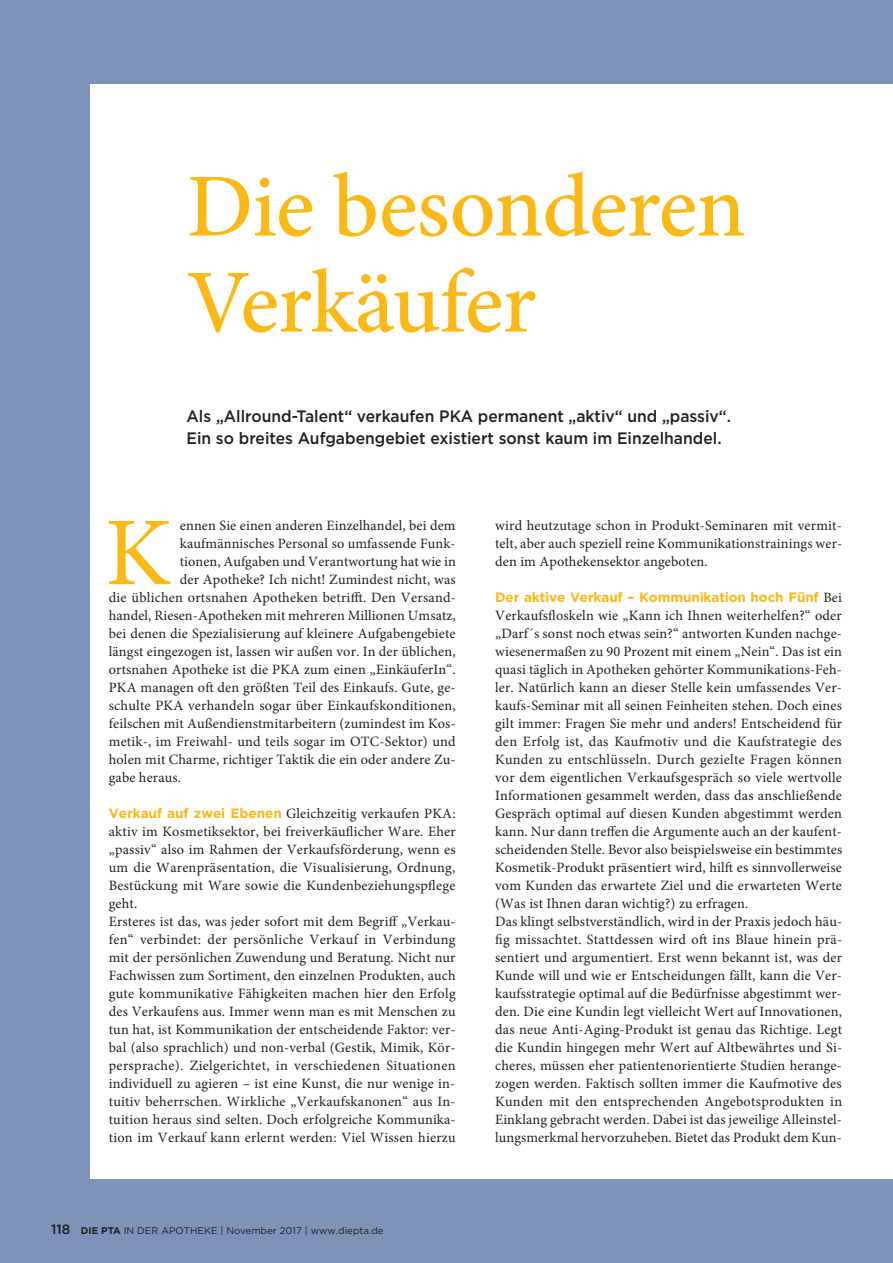
<style>
.page{position:relative;width:893px;height:1263px;background:#7d93b8}
.page>*{position:absolute;margin:0;border:0;box-sizing:border-box;transform-origin:0 0}
.t1{font:97.2px "Minion Pro";color:#fcb814}
.t2{font:500 90px/96px "Minion Pro";letter-spacing:-.01em;color:#fcb814}
.t3{font:500 16.5px/22.5px "Gotham";color:#231f20;scale:.95 1}
.t4{font:14.25px/18px "Minion Pro";letter-spacing:.01em;color:#231f20}
.t5{font:700 13.5px "Gotham";letter-spacing:-.01em;color:#fcb814}
.t6{font:9.75px "Gotham";color:#231f20}
.s1{font-family:"Gotham";font-weight:700;font-size:13.5px;color:#fcb814}
.s2{font-weight:500;font-size:13.5px}
.s3{font-weight:700}
.s4{font-family:"Minion Pro";font-weight:400;font-size:14.25px;color:#231f20}
</style>
<div class="page">
<div style="left:91px;top:84px;width:802px;height:1094px;background:#fff"></div>
<h2 class="t2" style="left:187px;top:159px;width:560px">Die besonderen<br>Verkäufer</h2>
<p class="t3" style="left:187px;top:405px;width:575px">Als „Allround-Talent“ verkaufen PKA permanent „aktiv“ und „passiv“.<br>Ein so breites Aufgabengebiet existiert sonst kaum im Einzelhandel.</p>
<h1 class="t1" style="left:105px;top:488px;width:68px">K</h1>
<p class="t4" style="left:180px;top:517px;width:277px">ennen Sie einen anderen Einzelhandel, bei dem</p>
<p class="t4" style="left:180px;top:535px;width:277px">kaufmännisches Personal so umfassende Funk-</p>
<p class="t4" style="left:180px;top:553px;width:277px">tionen, Aufgaben und Verantwortung hat wie in</p>
<p class="t4" style="left:180px;top:571px;width:277px">der Apotheke? Ich nicht! Zumindest nicht, was</p>
<p class="t4" style="left:109px;top:589px;width:349px">die üblichen ortsnahen Apotheken betrifft. Den Versand-</p>
<p class="t4" style="left:109px;top:607px;width:348px">handel, Riesen-Apotheken mit mehreren Millionen Umsatz,</p>
<p class="t4" style="left:109px;top:625px;width:348px">bei denen die Spezialisierung auf kleinere Aufgabengebiete</p>
<p class="t4" style="left:109px;top:643px;width:348px">längst eingezogen ist, lassen wir außen vor. In der üblichen,</p>
<p class="t4" style="left:109px;top:661px;width:348px">ortsnahen Apotheke ist die PKA zum einen „EinkäuferIn“.</p>
<p class="t4" style="left:109px;top:679px;width:348px">PKA managen oft den größten Teil des Einkaufs. Gute, ge-</p>
<p class="t4" style="left:109px;top:697px;width:348px">schulte PKA verhandeln sogar über Einkaufskonditionen,</p>
<p class="t4" style="left:109px;top:715px;width:348px">feilschen mit Außendienstmitarbeitern (zumindest im Kos-</p>
<p class="t4" style="left:109px;top:733px;width:348px">metik-, im Freiwahl- und teils sogar im OTC-Sektor) und</p>
<p class="t4" style="left:109px;top:751px;width:348px">holen mit Charme, richtiger Taktik die ein oder andere Zu-</p>
<p class="t4" style="left:109px;top:769px;width:74px">gabe heraus.</p>
<p class="t4" style="left:109px;top:805px;width:348px"><span class="s1">Verkauf auf zwei Ebenen</span> Gleichzeitig verkaufen PKA: aktiv im Kosmetiksektor, bei freiverkäuflicher Ware. Eher „passiv“ also im Rahmen der Verkaufsförderung, wenn es um die Warenpräsentation, die Visualisierung, Ordnung, Bestückung mit Ware sowie die Kundenbeziehungspflege geht.<br>Ersteres ist das, was jeder sofort mit dem Begriff „Verkau&shy;fen“ verbindet: der persönliche Verkauf in Verbindung mit der persönlichen Zuwendung und Beratung. Nicht nur Fachwissen zum Sortiment, den einzelnen Produkten, auch gute kommunikative Fähigkeiten machen hier den Erfolg des Verkaufens aus. Immer wenn man es mit Menschen zu tun hat, ist Kommunikation der entscheidende Faktor: ver&shy;bal (also sprachlich) und non-verbal (Gestik, Mimik, Kör&shy;persprache). Zielgerichtet, in verschiedenen Situationen individuell zu agieren – ist eine Kunst, die nur wenige in&shy;tuitiv beherrschen. Wirkliche „Verkaufskanonen“ aus In&shy;tuition heraus sind selten. Doch erfolgreiche Kommunika&shy;tion im Verkauf kann erlernt werden: Viel Wissen hierzu</p>
<p class="t6" style="left:51px;top:1224px;width:334px"><span class="s2">118</span> <span class="s3">DIE PTA</span> IN DER APOTHEKE | November 2017 | www.diepta.de</p>
<p class="t4" style="left:495px;top:517px;width:349px;text-align:justify">wird heutzutage schon in Produkt-Seminaren mit vermit&shy;telt, aber auch speziell reine Kommunikationstrainings wer&shy;den im Apothekensektor angeboten.</p>
<p class="t5" style="left:495px;top:588px;width:348px">Der aktive Verkauf – Kommunikation hoch Fünf <span class="s4">Bei</span></p>
<p class="t4" style="left:495px;top:607px;width:349px">Verkaufsfloskeln wie „Kann ich Ihnen weiterhelfen?“ oder „Darf´s sonst noch etwas sein?“ antworten Kunden nachge&shy;wiesenermaßen zu 90 Prozent mit einem „Nein“. Das ist ein quasi täglich in Apotheken gehörter Kommunikations-Feh&shy;ler. Natürlich kann an dieser Stelle kein umfassendes Ver&shy;kaufs-Seminar mit all seinen Feinheiten stehen. Doch eines gilt immer: Fragen Sie mehr und anders! Entscheidend für den Erfolg ist, das Kaufmotiv und die Kaufstrategie des Kunden zu entschlüsseln. Durch gezielte Fragen können vor dem eigentlichen Verkaufsgespräch so viele wertvolle Informationen gesammelt werden, dass das anschließende Gespräch optimal auf diesen Kunden abgestimmt werden kann. Nur dann treffen die Argumente auch an der kaufent&shy;scheidenden Stelle. Bevor also beispielsweise ein bestimmtes Kosmetik-Produkt präsentiert wird, hilft es sinnvollerweise vom Kunden das erwartete Ziel und die erwarteten Werte (Was ist Ihnen daran wichtig?) zu erfragen.<br>Das klingt selbstverständlich, wird in der Praxis jedoch häu&shy;fig missachtet. Stattdessen wird oft ins Blaue hinein prä&shy;sentiert und argumentiert. Erst wenn bekannt ist, was der Kunde will und wie er Entscheidungen fällt, kann die Ver&shy;kaufsstrategie optimal auf die Bedürfnisse abgestimmt wer&shy;den. Die eine Kundin legt vielleicht Wert auf Innovationen, das neue Anti-Aging-Produkt ist genau das Richtige. Legt die Kundin hingegen mehr Wert auf Altbewährtes und Si&shy;cheres, müssen eher patientenorientierte Studien herange&shy;zogen werden. Faktisch sollten immer die Kaufmotive des Kunden mit den entsprechenden Angebotsprodukten in Einklang gebracht werden. Dabei ist das jeweilige Alleinstel&shy;lungsmerkmal hervorzuheben. Bietet das Produkt dem Kun-</p>
</div>
